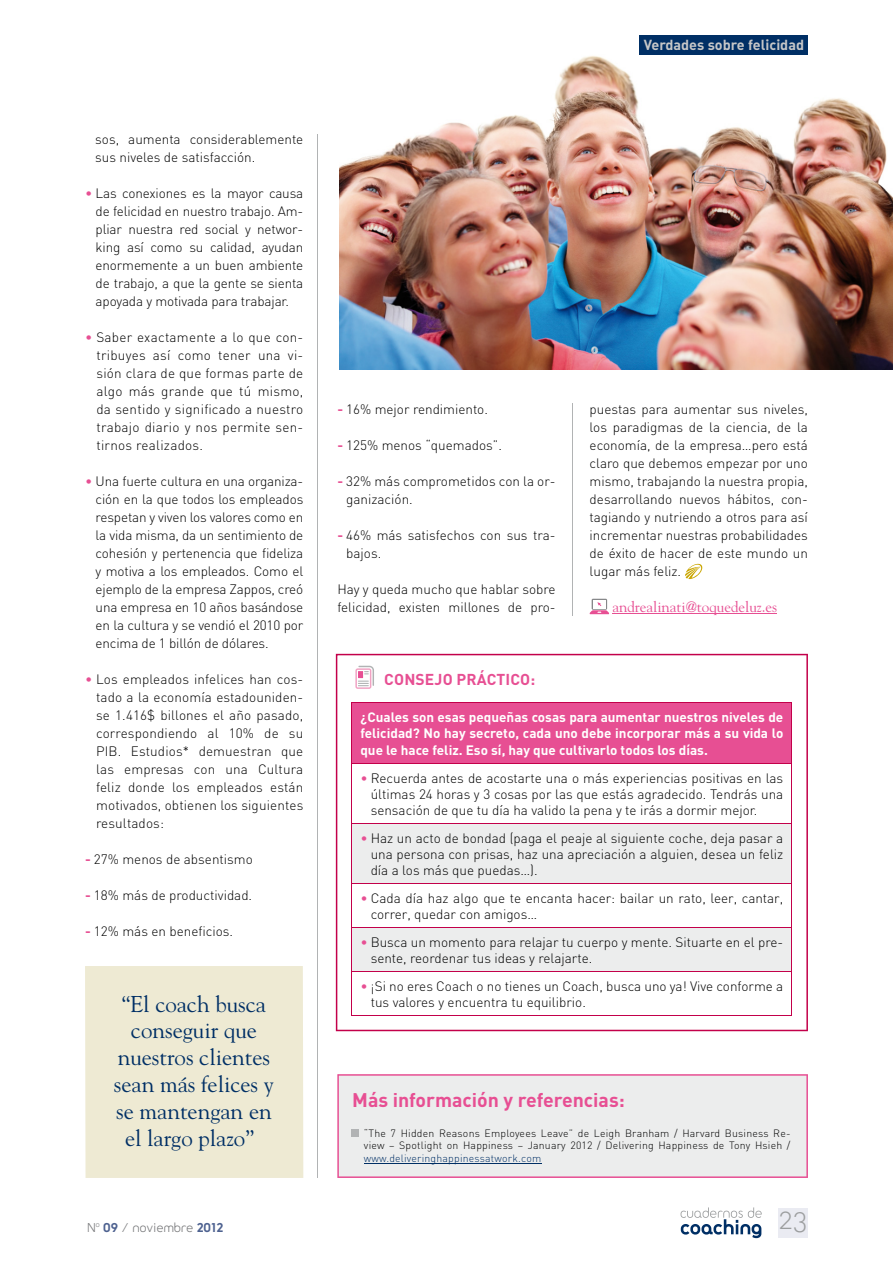
<style>
.page{position:relative;width:893px;height:1263px;background:#fff}
.page>*{position:absolute;margin:0;border:0;box-sizing:border-box;transform-origin:0 0}
.t1{font:28.2px "DIN Light Alternate";color:#9c9e9f}
.t2{font:22.8px/26.8px "Goudy";color:#002f65;text-align:center}
.t3{font:700 19.5px "DIN";color:#e74f93}
.t4{font:700 15.6px "DIN";letter-spacing:.01em;color:#e74f93}
.t5{font:15px "Goudy";color:#e74f93}
.t6{font:15px "FNAC Regular";color:#7b7c7e}
.t7{font:14.4px "DIN Bold Alternate";color:#c6c7c8}
.t8{font:300 13.5px/18px "DIN";color:#000}
.t9{font:700 13.5px/16.2px "DIN";color:#fff;text-align:justify}
.t10{font:300 10.5px/12.6px "DIN";letter-spacing:.02em;color:#000}
.t11{font:300 10.5px "DIN";letter-spacing:.02em;color:#002f65}
.s1{color:#e74f93}
.s2{font-weight:700;color:#e74f93}
.s3{font-weight:700;color:#4e6290}
</style>
<div class="page">
<hr style="left:612px;top:613px;width:165px;height:1px;background:#e74f93">
<svg style="left:685px;top:564px;width:17px;height:15px"></svg>
<div style="left:592px;top:599px;width:15px;height:11px;background:#87888a"></div>
<div style="left:593px;top:600px;width:13px;height:8px;background:#fff"></div>
<svg style="left:590px;top:602px;width:19px;height:12px"></svg>
<svg style="left:336px;top:654px;width:472px;height:377px"></svg>
<div style="left:352px;top:702px;width:440px;height:61px;background:#e74f93"></div>
<svg style="left:353px;top:824px;width:439px;height:148px;fill:#eceded"></svg>
<hr style="left:352px;top:702px;width:440px;height:1px;background:#c3004a">
<hr style="left:352px;top:703px;width:1px;height:60px;background:#c3004a">
<hr style="left:792px;top:703px;width:1px;height:60px;background:#c3004a">
<hr style="left:352px;top:763px;width:440px;height:1px;background:#c3004a">
<hr style="left:352px;top:763px;width:1px;height:60px;background:#c3004a">
<hr style="left:792px;top:763px;width:1px;height:60px;background:#c3004a">
<hr style="left:352px;top:884px;width:1px;height:44px;background:#c3004a">
<hr style="left:792px;top:884px;width:1px;height:44px;background:#c3004a">
<hr style="left:352px;top:972px;width:1px;height:44px;background:#c3004a">
<hr style="left:792px;top:972px;width:1px;height:44px;background:#c3004a">
<hr style="left:352px;top:823px;width:440px;height:1px;background:#c3004a">
<hr style="left:352px;top:823px;width:1px;height:60px;background:#c3004a">
<hr style="left:792px;top:823px;width:1px;height:60px;background:#c3004a">
<hr style="left:352px;top:883px;width:440px;height:1px;background:#c3004a">
<hr style="left:352px;top:928px;width:440px;height:1px;background:#c3004a">
<hr style="left:352px;top:928px;width:1px;height:44px;background:#c3004a">
<hr style="left:792px;top:928px;width:1px;height:44px;background:#c3004a">
<hr style="left:352px;top:972px;width:440px;height:1px;background:#c3004a">
<hr style="left:352px;top:1016px;width:440px;height:1px;background:#c3004a">
<svg style="left:355px;top:666px;width:19px;height:23px"></svg>
<div style="left:337px;top:1074px;width:471px;height:104px;background:#eceded"></div>
<hr style="left:364px;top:1163px;width:177px;height:1px;background:#002f65">
<div style="left:351px;top:1129px;width:8px;height:8px;background:#b1b3b4"></div>
<div style="left:85px;top:966px;width:218px;height:212px;background:#eeead3"></div>
<img style="left:339px;top:56px;width:554px;height:314px">
<div style="left:639px;top:35px;width:169px;height:20px;background:#002f65"></div>
<div style="left:778px;top:1208px;width:30px;height:29px;background:#eaebf2"></div>
<svg style="left:681px;top:1207px;width:81px;height:31px"></svg>
<hr style="left:573px;top:403px;width:1px;height:212px;background:#b1b3b4">
<hr style="left:318px;top:134px;width:1px;height:1044px;background:#b1b3b4">
<p class="t8" style="left:95px;top:132px;width:209px">sos, aumenta considerablemente sus niveles de satisfacción.</p>
<p class="t8" style="left:96px;top:186px;width:209px;text-align:justify;text-indent:-11px"><span class="s1">•</span> Las conexiones es la mayor causa de felicidad en nuestro trabajo. Am&shy;pliar nuestra red social y networ&shy;king así como su calidad, ayudan enormemente a un buen ambiente de trabajo, a que la gente se sienta apoyada y motivada para trabajar.</p>
<p class="t8" style="left:96px;top:330px;width:208px;text-align:justify;text-indent:-11px"><span class="s1">•</span> Saber exactamente a lo que con&shy;tribuyes así como tener una vi&shy;sión clara de que formas parte de algo más grande que tú mismo, da sentido y significado a nuestro trabajo diario y nos permite sen&shy;tirnos realizados.</p>
<p class="t8" style="left:96px;top:474px;width:209px;text-align:justify;text-indent:-11px"><span class="s1">•</span> Una fuerte cultura en una organiza&shy;ción en la que todos los empleados respetan y viven los valores como en la vida misma, da un sentimiento de cohesión y pertenencia que fideliza y motiva a los empleados. Como el ejemplo de la empresa Zappos, creó una empresa en 10 años basándose en la cultura y se vendió el 2010 por encima de 1 billón de dólares.</p>
<p class="t8" style="left:96px;top:672px;width:209px;text-align:justify;text-indent:-11px"><span class="s1">•</span> Los empleados infelices han cos&shy;tado a la economía estadouniden&shy;se 1.416$ billones el año pasado, correspondiendo al 10% de su PIB. Estudios* demuestran que las empresas con una Cultura feliz donde los empleados están motivados, obtienen los siguientes resultados:</p>
<p class="t8" style="left:85px;top:852px;width:169px"><span class="s2">-</span> 27% menos de absentismo</p>
<p class="t8" style="left:85px;top:888px;width:169px"><span class="s2">-</span> 18% más de productividad.</p>
<p class="t8" style="left:85px;top:924px;width:150px"><span class="s2">-</span> 12% más en beneficios.</p>
<h2 class="t2" style="left:114px;top:992px;width:162px">“El coach busca conseguir que nuestros clientes sean más felices y se mantengan en el largo plazo”</h2>
<p class="t7" style="left:644px;top:40px;width:162px">Verdades sobre felicidad</p>
<p class="t8" style="left:337px;top:402px;width:152px"><span class="s2">-</span> 16% mejor rendimiento.</p>
<p class="t8" style="left:337px;top:438px;width:166px"><span class="s2">-</span> 125% menos “quemados”.</p>
<p class="t8" style="left:346px;top:474px;width:211px;text-indent:-9px"><span class="s2">-</span> 32% más comprometidos con la or&shy;ganización.</p>
<p class="t8" style="left:346px;top:528px;width:211px;text-indent:-9px"><span class="s2">-</span> 46% más satisfechos con sus tra&shy;bajos.</p>
<p class="t8" style="left:337px;top:582px;width:220px">Hay y queda mucho que hablar sobre felicidad, existen millones de pro-</p>
<p class="t8" style="left:590px;top:402px;width:220px;text-align:justify">puestas para aumentar sus niveles, los paradigmas de la ciencia, de la economía, de la empresa…pero está claro que debemos empezar por uno mismo, trabajando la nuestra propia, desarrollando nuevos hábitos, con&shy;tagiando y nutriendo a otros para así incrementar nuestras probabilidades de éxito de hacer de este mundo un lugar más feliz.</p>
<p class="t5" style="left:612px;top:601px;width:166px">andrealinati@toquedeluz.es</p>
<p class="t4" style="left:384px;top:673px;width:152px">CONSEJO PRÁCTICO:</p>
<p class="t9" style="left:360px;top:711px;width:424px">¿Cuales son esas pequeñas cosas para aumentar nuestros niveles de felicidad? No hay secreto, cada uno debe incorporar más a su vida lo que le hace feliz. Eso sí, hay que cultivarlo todos los días.</p>
<p class="t8" style="left:371px;top:771px;width:414px;line-height:16.2px;text-align:justify;text-indent:-10px"><span class="s1">•</span> Recuerda antes de acostarte una o más experiencias positivas en las últimas 24 horas y 3 cosas por las que estás agradecido. Tendrás una sensación de que tu día ha valido la pena y te irás a dormir mejor.</p>
<p class="t8" style="left:371px;top:831px;width:414px;line-height:16.2px;text-align:justify;text-indent:-10px"><span class="s1">•</span> Haz un acto de bondad (paga el peaje al siguiente coche, deja pasar a una persona con prisas, haz una apreciación a alguien, desea un feliz día a los más que puedas…).</p>
<p class="t8" style="left:371px;top:892px;width:414px;line-height:16.2px;text-indent:-10px"><span class="s1">•</span> Cada día haz algo que te encanta hacer: bailar un rato, leer, cantar, correr, quedar con amigos…</p>
<p class="t8" style="left:371px;top:936px;width:414px;line-height:16.2px;text-indent:-10px"><span class="s1">•</span> Busca un momento para relajar tu cuerpo y mente. Situarte en el pre&shy;sente, reordenar tus ideas y relajarte.</p>
<p class="t8" style="left:371px;top:980px;width:414px;line-height:16.2px;text-indent:-10px"><span class="s1">•</span> ¡Si no eres Coach o no tienes un Coach, busca uno ya! Vive conforme a tus valores y encuentra tu equilibrio.</p>
<h3 class="t3" style="left:352px;top:1093px;width:274px">Más información y referencias:</h3>
<p class="t10" style="left:364px;top:1128px;width:428px">“The 7 Hidden Reasons Employees Leave” de Leigh Branham / Harvard Business Re&shy;view – Spotlight on Happiness – January 2012 / Delivering Happiness de Tony Hsieh /</p>
<p class="t11" style="left:364px;top:1154px;width:179px">www.deliveringhappinessatwork.com</p>
<p class="t6" style="left:87px;top:1222px;width:137px">N<sup>o</sup> <span class="s3">09</span> / noviembre <span class="s3">2012</span></p>
<h1 class="t1" style="left:779px;top:1210px;width:30px">0223</h1>
</div>
